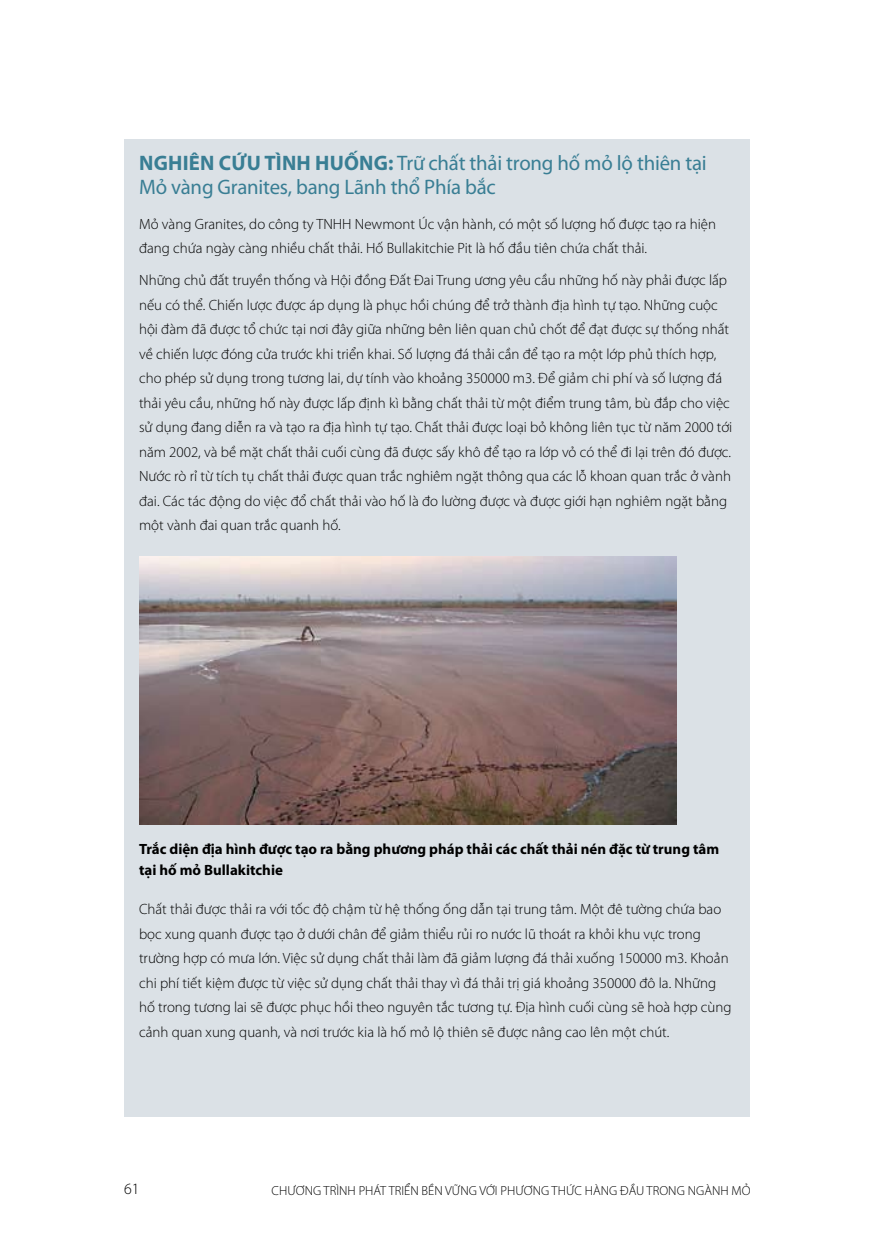
<style>
.page{position:relative;width:874px;height:1241px;background:#fff}
.page>*{position:absolute;margin:0;border:0;box-sizing:border-box;transform-origin:0 0}
.t1{font:21px/24.5px "Myriad Pro";letter-spacing:-.01em;color:#397e94}
.t2{font:300 15.75px "Myriad Pro";color:#000}
.t3{font:300 14.88px/24.5px "Myriad Pro";color:#000}
.t4{font:700 14.88px/21px "Myriad Pro";color:#000}
.t5{font:300 13.12px "Myriad Pro";color:#000}
.s1{font-weight:700}
</style>
<div class="page">
<div style="left:124px;top:139px;width:625px;height:977px;background:#dbe1e6"></div>
<img style="left:139px;top:556px;width:536px;height:268px">
<h1 class="t1" style="left:139px;top:150px;width:569px"><span class="s1">Nghi ên cứu tình huống:</span> Trữ chất thải trong hố mỏ lộ thiên tại<br>Mỏ vàng Granites, bang Lãnh thổ Phía bắc</h1>
<p class="t3" style="left:139px;top:211px;width:194px">Mỏ vàng Granites, do công ty TNHH</p>
<p class="t3" style="left:139px;top:211px;width:578px;text-indent:216px">Newmont Úc vận hành, có một số lượng hố được tạo ra hiện đang chứa ngày càng nhiều chất thải. Hố Bullakitchie Pit là hố đầu tiên chứa chất thải.</p>
<p class="t3" style="left:139px;top:268px;width:594px">N hững chủ đất truyền thống và Hội đồng Đất Đai Trung ương yêu cầu những hố này phải được lấp nếu có thể. Chiến lược được áp dụng là phục hồi chúng để trở thành địa hình tự tạo. N hững cuộc hội đàm đã được tổ chức tại nơi đây giữa những bên liên quan chủ chốt để đạt được sự thống nhất về chiến lược đóng cửa trước khi triển khai. Số lượng đá thải cần để tạo ra một lớp phủ thích hợp, cho phép sử dụng trong tương lai, dự tính vào khoảng 350000 m3. Để giảm chi phí và số lượng đá thải yêu cầu, những hố này được lấp định kì bằng chất thải từ một điểm trung tâm, bù đắp cho việc sử dụng đang diễn ra và tạo ra địa hình tự tạo. Chất thải được loại bỏ không liên tục từ năm 2000 tới năm 2002, và bề mặt chất thải cuối cùng đã được sấy khô để tạo ra lớp vỏ có thể đi lại trên đó được.<br>N ước rò rỉ từ tích tụ chất thải được quan trắc nghiêm ngặt thông qua các lỗ khoan quan trắc ở vành đai. Các tác động do việc đổ chất thải vào hố là đo lường được và được giới hạn nghiêm ngặt bằng một vành đai quan trắc quanh hố.</p>
<p class="t4" style="left:139px;top:837px;width:581px">Trắc diện địa hình được tạo ra bằng phương pháp thải các chất thải nén đặc từ trung tâm tại hố mỏ Bullakitchie</p>
<p class="t3" style="left:139px;top:896px;width:593px">Chất thải được thải ra với tốc độ chậm từ hệ thống ống dẫn tại trung tâm. Một đê tường chứa bao bọc xung quanh được tạo ở dưới chân để giảm thiểu rủi ro nước lũ thoát ra khỏi khu vực trong trường hợp có mưa lớn. Việc sử dụng chất thải làm đã giảm lượng đá thải xuống 150000 m3. Khoản chi phí tiết kiệm được từ việc sử dụng chất thải thay vì đá thải trị giá khoảng 350000 đô la. N hững hố trong tương lai sẽ được phục hồi theo nguyên tắc tương tự. Địa hình cuối cùng sẽ hoà hợp cùng cảnh quan xung quanh, và nơi trước kia là hố mỏ lộ thiên sẽ được nâng cao lên một chút.</p>
<p class="t2" style="left:124px;top:1179px;width:17px">61</p>
<p class="t5" style="left:271px;top:1182px;width:480px">CH ƯƠNG TRÌNH PHÁT TRIỂN BỀN VỮNG VỚI PH ƯƠNG TH ỨC HÀNG ĐẦU TRONG NGÀNH MỎ</p>
</div>
